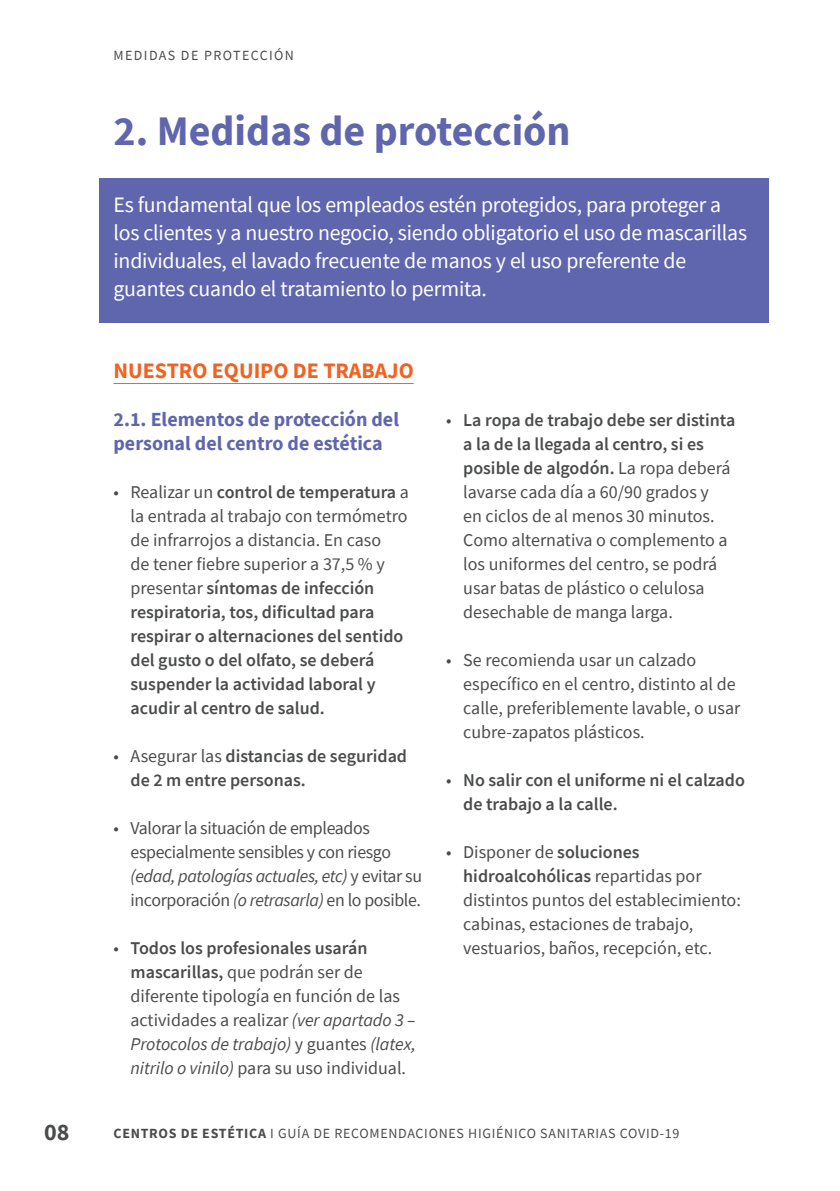
<style>
.page{position:relative;width:840px;height:1191px;background:#fff}
.page>*{position:absolute;margin:0;border:0;box-sizing:border-box;transform-origin:0 0}
.t1{font:700 42px "Source Sans Pro";color:#6066ae}
.t2{font:700 24px "Source Sans Pro";color:#4b4c4d}
.t3{font:22px/28px "Source Sans Pro";letter-spacing:-.01em;color:#fff}
.t4{font:700 22px "Source Sans Pro";color:#f26221}
.t5{font:700 20px/24px "Source Sans Pro";color:#6066ae}
.t6{font:18px/24px "Source Sans Pro";color:#4b4c4d}
.t7{font:600 18px/24px "Source Sans Pro";color:#4b4c4d}
.t8{font:18px/24px "Source Sans Pro";letter-spacing:-.02em;color:#4b4c4d}
.t9{font:14px "Source Sans Pro";letter-spacing:.05em;color:#4b4c4d}
.t10{font:14px "Source Sans Pro";letter-spacing:.1em;color:#4b4c4d}
.s1{font-weight:400}
.s2{font-style:italic}
.s3{font-weight:600}
.s4{font-weight:700}
</style>
<div class="page">
<hr style="left:113px;top:383px;width:300px;height:1px;background:#f26221">
<div style="left:99px;top:178px;width:669px;height:144px;background:#6066ae"></div>
<p class="t10" style="left:113px;top:46px;width:182px">MEDIDAS DE PROTECCIÓN</p>
<h1 class="t1" style="left:113px;top:103px;width:458px">2. Medidas de protección</h1>
<p class="t3" style="left:113px;top:190px;width:634px">Es fundamental que los empleados estén protegidos, para proteger a los clientes y a nuestro negocio, siendo obligatorio el uso de mascarillas individuales, el lavado frecuente de manos y el uso preferente de guantes cuando el tratamiento lo permita.</p>
<p class="t4" style="left:113px;top:355px;width:301px">NUESTRO EQUIPO DE TRABAJO</p>
<p class="t5" style="left:113px;top:406px;width:287px">2.1. Elementos de protección del personal del centro de estética</p>
<p class="t7" style="left:130px;top:479px;width:280px;text-indent:-17px"><span class="s1">• Realizar un</span> control de temperatura <span class="s1">a la entrada al trabajo con termómetro de infrarrojos a distancia. En caso<br>de tener fiebre superior a 37,5 % y presentar</span> síntomas de infección respiratoria, tos, dificultad para respirar o alternaciones del sentido del gusto o del olfato, se deberá suspender la actividad laboral y acudir al centro de salud.</p>
<p class="t7" style="left:130px;top:743px;width:278px;text-indent:-17px"><span class="s1">• Asegurar las</span> distancias de seguridad de 2 m entre personas.</p>
<p class="t8" style="left:130px;top:815px;width:293px;text-indent:-17px">• Valorar la situación de empleados especialmente sensibles y con riesgo <span class="s2">(edad, patologías actuales, etc)</span> y evitar su incorporación <span class="s2">(o retrasarla)</span> en lo posible.</p>
<p class="t6" style="left:130px;top:935px;width:286px;text-indent:-17px">• <span class="s3">Todos los profesionales usarán mascarillas,</span> que podrán ser de diferente tipología en función de las actividades a realizar <span class="s2">(ver apartado 3 – Protocolos de trabajo)</span> y guantes <span class="s2">(latex, nitrilo o vinilo)</span> para su uso individual.</p>
<p class="t6" style="left:463px;top:407px;width:273px;text-indent:-17px">• <span class="s3">La ropa de trabajo debe ser distinta a la de la llegada al centro, si es posible de algodón.</span> La ropa deberá lavarse cada día a 60/90 grados y<br>en ciclos de al menos 30 minutos.<br>Como alternativa o complemento a los uniformes del centro, se podrá usar batas de plástico o celulosa desechable de manga larga.</p>
<p class="t6" style="left:463px;top:647px;width:278px;text-indent:-17px">• Se recomienda usar un calzado específico en el centro, distinto al de calle, preferiblemente lavable, o usar cubre-zapatos plásticos.</p>
<p class="t7" style="left:463px;top:767px;width:283px;text-indent:-17px"><span class="s1">•</span> No salir con el uniforme ni el calzado de trabajo a la calle.</p>
<p class="t6" style="left:463px;top:839px;width:279px;text-indent:-17px">• Disponer de <span class="s3">soluciones hidroalcohólicas</span> repartidas por distintos puntos del establecimiento: cabinas, estaciones de trabajo, vestuarios, baños, recepción, etc.</p>
<h2 class="t2" style="left:44px;top:1115px;width:27px">08</h2>
<p class="t9" style="left:113px;top:1124px;width:567px"><span class="s4">CENTROS DE ESTÉTICA</span> I GUÍA DE RECOMENDACIONES HIGIÉNICO SANITARIAS COVID-19</p>
</div>
